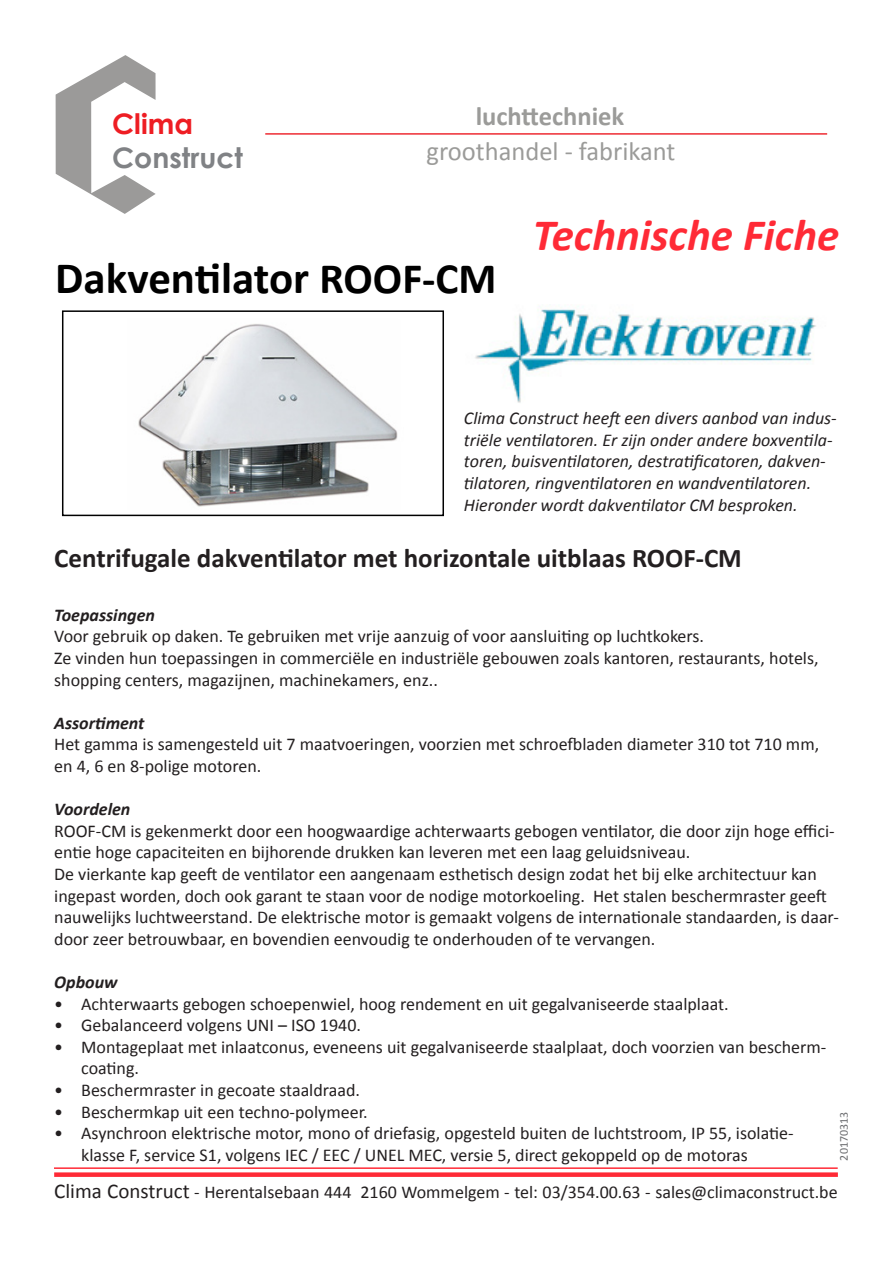
<style>
.page{position:relative;width:893px;height:1263px;background:#fff}
.page>*{position:absolute;margin:0;border:0;box-sizing:border-box;transform-origin:0 0}
.t1{font:700 45px "Calibri";color:#000}
.t2{font:italic 700 45px "Calibri";color:#ff2a36}
.t3{font:700 28.35px "Century Gothic";color:#808285}
.t4{font:700 28.35px "Century Gothic";color:#ee1d23}
.t5{font:700 27px "Calibri";color:#231f20}
.t6{font:26.55px "Calibri";color:#9b9b99}
.t7{font:700 26.55px "Calibri";color:#9b9b99}
.t8{font:18px/21.6px "Calibri";color:#231f20}
.t9{font:italic 18px/21.6px "Calibri";color:#231f20}
.t10{font:italic 700 18px "Calibri";color:#231f20}
.t11{font:12px "Calibri";color:#6c6d70}
.s1{font-size:43.5px}
.s2{font-size:21px}
</style>
<div class="page">
<svg style="left:56px;top:55px;width:100px;height:159px"></svg>
<hr style="left:265px;top:133px;width:562px;height:2px;background:#ed1c24">
<img style="left:475px;top:309px;width:341px;height:94px">
<img style="left:138px;top:324px;width:260px;height:183px">
<hr style="left:54px;top:1167px;width:784px;height:2px;background:#ff2a36">
<div style="left:54px;top:1172px;width:784px;height:5px;background:#ff2a36"></div>
<div style="left:62px;top:310px;width:382px;height:206px;border:2px solid #000"></div>
<h2 class="t4" style="left:112px;top:102px;width:82px">Clima</h2>
<h2 class="t3" style="left:112px;top:136px;width:132px">Construct</h2>
<h3 class="t7" style="left:476px;top:97px;width:150px">luchttechniek</h3>
<h3 class="t6" style="left:427px;top:133px;width:250px">groothandel - fabrikant</h3>
<p class="t2" style="left:533px;top:203px;width:308px">Technische Fiche</p>
<p class="t1" style="left:55px;top:246px;width:443px">Dakventilator <span class="s1">ROOF-CM</span></p>
<p class="t9" style="left:464px;top:407px;width:374px">Clima Construct heeft een divers aanbod van indus&shy;triële ventilatoren. Er zijn onder andere boxventila&shy;toren, buisventilatoren, destratificatoren, dakven&shy;tilatoren, ringventilatoren en wandventilatoren.<br>Hieronder wordt dakventilator CM besproken.</p>
<p class="t5" style="left:54px;top:539px;width:689px">Centrifugale dakventilator met horizontale uitblaas ROOF-CM</p>
<p class="t10" style="left:54px;top:602px;width:102px">Toepassingen</p>
<p class="t8" style="left:54px;top:625px;width:651px">Voor gebruik op daken. Te gebruiken met vrije aanzuig of voor aansluiting op luchtkokers.</p>
<p class="t8" style="left:54px;top:647px;width:766px">Ze vinden hun toepassingen in commerciële en industriële gebouwen zoals kantoren, restaurants, hotels, shopping centers, magazijnen, machinekamers, enz..</p>
<p class="t10" style="left:54px;top:710px;width:92px">Assortiment</p>
<p class="t8" style="left:54px;top:733px;width:766px">Het gamma is samengesteld uit 7 maatvoeringen, voorzien met schroefbladen diameter 310 tot 710 mm, en 4, 6 en 8-polige motoren.</p>
<p class="t10" style="left:54px;top:796px;width:78px">Voordelen</p>
<p class="t8" style="left:54px;top:819px;width:782px">ROOF-CM is gekenmerkt door een hoogwaardige achterwaarts gebogen ventilator, die door zijn hoge effici&shy;ëntie hoge capaciteiten en bijhorende drukken kan leveren met een laag geluidsniveau.</p>
<p class="t8" style="left:54px;top:863px;width:764px">De vierkante kap geeft de ventilator een aangenaam esthetisch design zodat het bij elke architectuur kan</p>
<p class="t8" style="left:54px;top:884px;width:774px">ingepast worden, doch ook garant te staan voor de nodige motorkoeling. Het stalen beschermraster geeft</p>
<p class="t8" style="left:54px;top:906px;width:786px">nauwelijks luchtweerstand. De elektrische motor is gemaakt volgens de internationale standaarden, is daar&shy;door zeer betrouwbaar, en bovendien eenvoudig te onderhouden of te vervangen.</p>
<p class="t10" style="left:54px;top:969px;width:65px">Opbouw</p>
<p class="t8" style="left:54px;top:992px;width:676px">• Achterwaarts gebogen schoepenwiel, hoog rendement en uit gegalvaniseerde staalplaat.</p>
<p class="t8" style="left:54px;top:1014px;width:308px">• Gebalanceerd volgens UNI – ISO 1940.</p>
<p class="t8" style="left:81px;top:1035px;width:747px;text-indent:-27px">• Montageplaat met inlaatconus, eveneens uit gegalvaniseerde staalplaat, doch voorzien van bescherm&shy;coating.</p>
<p class="t8" style="left:54px;top:1079px;width:307px">• Beschermraster in gecoate staaldraad.</p>
<p class="t8" style="left:54px;top:1100px;width:315px">• Beschermkap uit een techno-polymeer.</p>
<p class="t8" style="left:81px;top:1122px;width:714px;text-indent:-27px">• Asynchroon elektrische motor, mono of driefasig, opgesteld buiten de luchtstroom, IP 55, isolatie&shy;klasse F, service S1, volgens IEC / EEC / UNEL MEC, versie 5, direct gekoppeld op de motoras</p>
<p class="t11" style="left:836px;top:1160px;width:50px;rotate:-90deg">20170313</p>
<p class="t8" style="left:54px;top:1181px;width:785px"><span class="s2">Clima Construct</span> - Herentalsebaan 444 2160 Wommelgem - tel: 03/354.00.63 - sales@climaconstruct.be</p>
</div>
